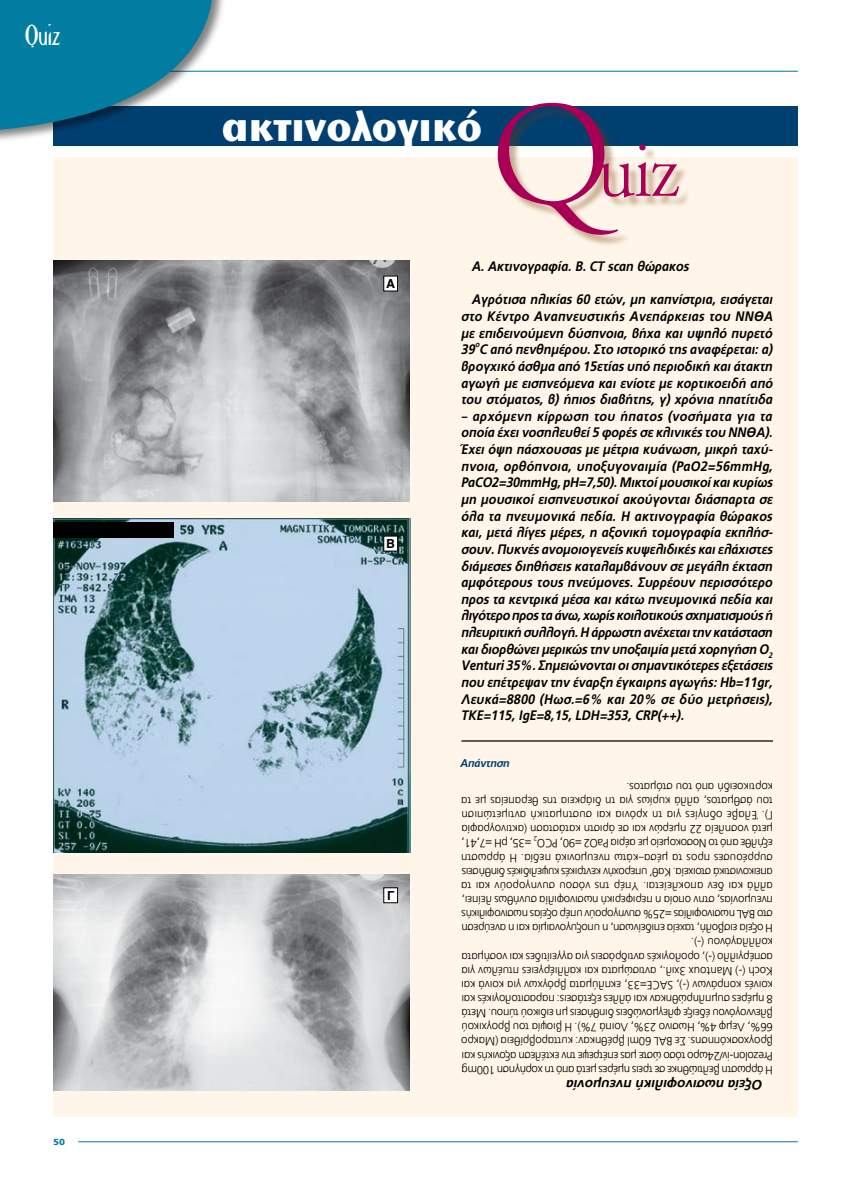
<style>
.page{position:relative;width:851px;height:1188px;background:#fff}
.page>*{position:absolute;margin:0;border:0;box-sizing:border-box;transform-origin:0 0}
.t1{font:300 79.38px "Samos";color:#a90056}
.t2{font:700 43.75px "Stone Sans ITC Hel";color:#fff;scale:.95 1}
.t3{font:300 30px "CF Holly";color:#fff;scale:.8 1}
.t4{font:italic 700 13.75px/16.6px "PF Catalog";color:#000;text-align:justify;scale:.93 1}
.t5{font:italic 700 13.75px "PF Catalog";color:#000}
.t6{font:700 12.5px "Gr Helvetica";color:#000}
.t7{font:300 11.88px/14.1px "PF Catalog";letter-spacing:-.005em;color:#000;scale:.95 1}
.t8{font:300 11.88px "PF Catalog";letter-spacing:-.025em;color:#000;scale:.95 1}
.t9{font:300 11.88px "PF Catalog";letter-spacing:.015em;color:#000;scale:.95 1}
.t10{font:italic 700 11.25px "PF Catalog";letter-spacing:-.02em;color:#004071}
.t11{font:900 8.75px "PF Catalog";color:#007da0;scale:1.15 1}
.t12{font:italic 700 8px "PF Catalog";color:#000;scale:.93 1}
.t13{font:300 6.88px "PF Catalog";color:#000;scale:.95 1}
.s1{font-size:147.25px}
</style>
<div class="page">
<div style="left:53px;top:157px;width:744px;height:959px;background:#fff5e8"></div>
<hr style="left:78px;top:1141px;width:719px;height:1px;background:#007da0">
<div style="left:53px;top:107px;width:744px;height:39px;background:#004071"></div>
<hr style="left:53px;top:71px;width:744px;height:1px;background:#007da0">
<div style="left:0;top:0;width:226px;height:145px;background:#000;opacity:.5"></div>
<svg style="left:0;top:0;width:230px;height:131px"></svg>
<div style="left:498px;top:104px;width:193px;height:144px;background:#733907;opacity:.4"></div>
<hr style="left:461px;top:740px;width:311px;height:1px;background:#000">
<img style="left:53px;top:261px;width:356px;height:240px">
<img style="left:53px;top:518px;width:357px;height:334px">
<img style="left:53px;top:874px;width:356px;height:216px">
<div style="left:384px;top:276px;width:13px;height:15px;background:#fff"></div>
<div style="left:383px;top:276px;width:15px;height:15px;border:1px solid #000"></div>
<div style="left:384px;top:536px;width:13px;height:15px;background:#fff"></div>
<div style="left:383px;top:535px;width:15px;height:16px;border:1px solid #000"></div>
<div style="left:384px;top:887px;width:13px;height:15px;background:#fff"></div>
<div style="left:383px;top:887px;width:15px;height:15px;border:1px solid #000"></div>
<div style="left:53px;top:522px;width:121px;height:15px;background:#000"></div>
<h3 class="t3" style="left:25px;top:20px;width:47px">Quiz</h3>
<p class="t11" style="left:53px;top:1136px;width:12px">50</p>
<h2 class="t2" style="left:222px;top:99px;width:275px">ακτινολογικό</h2>
<h1 class="t1" style="left:490px;top:133px;width:190px"><span class="s1">Q</span>uiz</h1>
<p class="t6" style="left:386px;top:277px;width:11px">Α</p>
<p class="t6" style="left:386px;top:537px;width:10px">B</p>
<p class="t6" style="left:387px;top:888px;width:9px">Γ</p>
<p class="t4" style="left:472px;top:258px;width:235px">Α. Ακτινογραφία. Β. CT scan θώρακος</p>
<p class="t4" style="left:461px;top:291px;width:336px;text-indent:11px">Αγρότισα ηλικίας 60 ετών, μη καπνίστρια, εισάγεται στο Κέντρο Αναπνευστικής Ανεπάρκειας του ΝΝΘΑ με επιδεινούμενη δύσπνοια, βήχα και υψηλό πυρετό 39 C από πενθημέρου. Στο ιστορικό της αναφέρεται: α)</p>
<p class="t12" style="left:475px;top:340px;width:6px">ο</p>
<p class="t4" style="left:461px;top:358px;width:336px">βρογχικό άσθμα από 15ετίας υπό περιοδική και άτακτη αγωγή με εισπνεόμενα και ενίοτε με κορτικοειδή από του στόματος, β) ήπιος διαβήτης, γ) χρόνια ηπατίτιδα</p>
<p class="t4" style="left:461px;top:407px;width:336px">– αρχόμενη κίρρωση του ήπατος (νοσήματα για τα οποία έχει νοσηλευθεί 5 φορές σε κλινικές του ΝΝΘΑ).<br>Έχει όψη πάσχουσας με μέτρια κυάνωση, μικρή ταχύ&shy;πνοια, ορθόπνοια, υποξυγοναιμία (PaO2=56mmHg, PaCO2=30mmHg, pH=7,50). Μικτοί μουσικοί και κυρίως μη μουσικοί εισπνευστικοί ακούγονται διάσπαρτα σε όλα τα πνευμονικά πεδία. Η ακτινογραφία θώρακος και, μετά λίγες μέρες, η αξονική τομογραφία εκπλήσ&shy;σουν. Πυκνές ανομοιογενείς κυψελιδικές και ελάχιστες διάμεσες διηθήσεις καταλαμβάνουν σε μεγάλη έκταση αμφότερους τους πνεύμονες. Συρρέουν περισσότερο προς τα κεντρικά μέσα και κάτω πνευμονικά πεδία και λιγότερο προς τα άνω, χωρίς κοιλοτικούς σχηματισμούς ή πλευριτική συλλογή. Η άρρωστη ανέχεται την κατάσταση και διορθώνει μερικώς την υποξαιμία μετά χορηγήση O<sub>2<br></sub>Venturi 35%. Σημειώνονται οι σημαντικότερες εξετάσεις που επέτρεψαν την έναρξη έγκαιρης αγωγής: Hb=11gr, Λευκά=8800 (Hωσ.=6% και 20% σε δύο μετρήσεις), TKE=115, IgE=8,15, LDH=353, CRP(++).</p>
<p class="t10" style="left:460px;top:755px;width:51px">Απάντηση</p>
<p class="t7" style="left:772px;top:850px;width:329px;rotate:-180deg">εξήλθε από το Νοσοκομείο με αέρια PaO2 =90, PCO<br>μετά νοσηλεία 22 ημερών και σε άριστη κατάσταση (ακτινογραφία Γ). Έλαβε οδηγίες για τη χρόνια και συστηματική αντιμετώπιση του άσθματος, αλλά κυρίως για τη διάρκεια της θεραπείας με τα κορτικοειδή από του στόματος.</p>
<p class="t7" style="left:531px;top:850px;width:75px;rotate:-180deg">=35, pH =7,41,</p>
<p class="t13" style="left:537px;top:841px;width:5px;rotate:-180deg">2</p>
<p class="t7" style="left:772px;top:864px;width:329px;rotate:-180deg">συρρέουσες προς τα μέσα–κάτω πνευμονικά πεδία. Η άρρωστη</p>
<p class="t8" style="left:772px;top:878px;width:329px;rotate:-180deg">απεικονιστικά στοιχεία. Καθ’ υπεροχήν κεντρικές κυψελιδικές διηθήσεις</p>
<p class="t9" style="left:772px;top:892px;width:329px;rotate:-180deg">αλλά και δεν αποκλείεται. Υπέρ της νόσου συνηγορούν και τα</p>
<p class="t7" style="left:772px;top:906px;width:329px;rotate:-180deg">πνευμονίας, στην οποία η περιφερική ηωσινοφιλία συνήθως λείπει,</p>
<p class="t7" style="left:772px;top:920px;width:329px;rotate:-180deg">στο BAL ηωσινοφιλίας =25% συνηγορούν υπέρ οξείας ηωσινοφιλικής</p>
<p class="t7" style="left:772px;top:935px;width:329px;rotate:-180deg">Η οξεία εισβολή, ταχεία επιδείνωση, η υποξυγοναιμία και η ανεύρεση</p>
<p class="t7" style="left:772px;top:949px;width:88px;rotate:-180deg">κολλλαγόνου (-).</p>
<p class="t7" style="left:772px;top:963px;width:329px;rotate:-180deg">ασπέργιλλο (-), ορολογικές αντιδράσεις για αγγειίτιδες και νοσήματα</p>
<p class="t7" style="left:772px;top:977px;width:329px;rotate:-180deg">Koch (-) Mantoux 3χιλ., αντισώματα και καλλιέργειες πτυέλων για</p>
<p class="t7" style="left:772px;top:991px;width:329px;rotate:-180deg">κοινές κοπράνων (-), SACE=33, εκπλύματα βρόγχων για κοινά και</p>
<p class="t7" style="left:772px;top:1005px;width:329px;rotate:-180deg">8 ημέρες συμπληρώθηκαν και άλλες εξετάσεις: παρασιτολογικές και</p>
<p class="t7" style="left:772px;top:1019px;width:329px;rotate:-180deg">βλεννογόνου έδειξε φλεγμονώδεις διηθήσεις μη ειδικού τύπου. Μετά</p>
<p class="t7" style="left:772px;top:1033px;width:329px;rotate:-180deg">66%, Λεμφ 4%, Ηωσινο 23%, Λοιπά 7%). Η βιοψία του βρογχικού</p>
<p class="t7" style="left:772px;top:1048px;width:329px;rotate:-180deg">βρογχοσκόπησης. Σε BAL 60ml βρέθηκαν: κυτταροβρίθεια (Μακρο</p>
<p class="t7" style="left:772px;top:1062px;width:329px;rotate:-180deg">Prezolon-iv/24ωρο τόσο ώστε μας επέτρεψε την εκτέλεση αξονικής και</p>
<p class="t8" style="left:772px;top:1076px;width:329px;rotate:-180deg">Η άρρωστη βελτιώθηκε σε τρεις ημέρες μετά από τη χορήγηση 100mg</p>
<p class="t5" style="left:762px;top:1092px;width:198px;rotate:-180deg">Οξεία ηωσινοφιλική πνευμονία</p>
</div>
